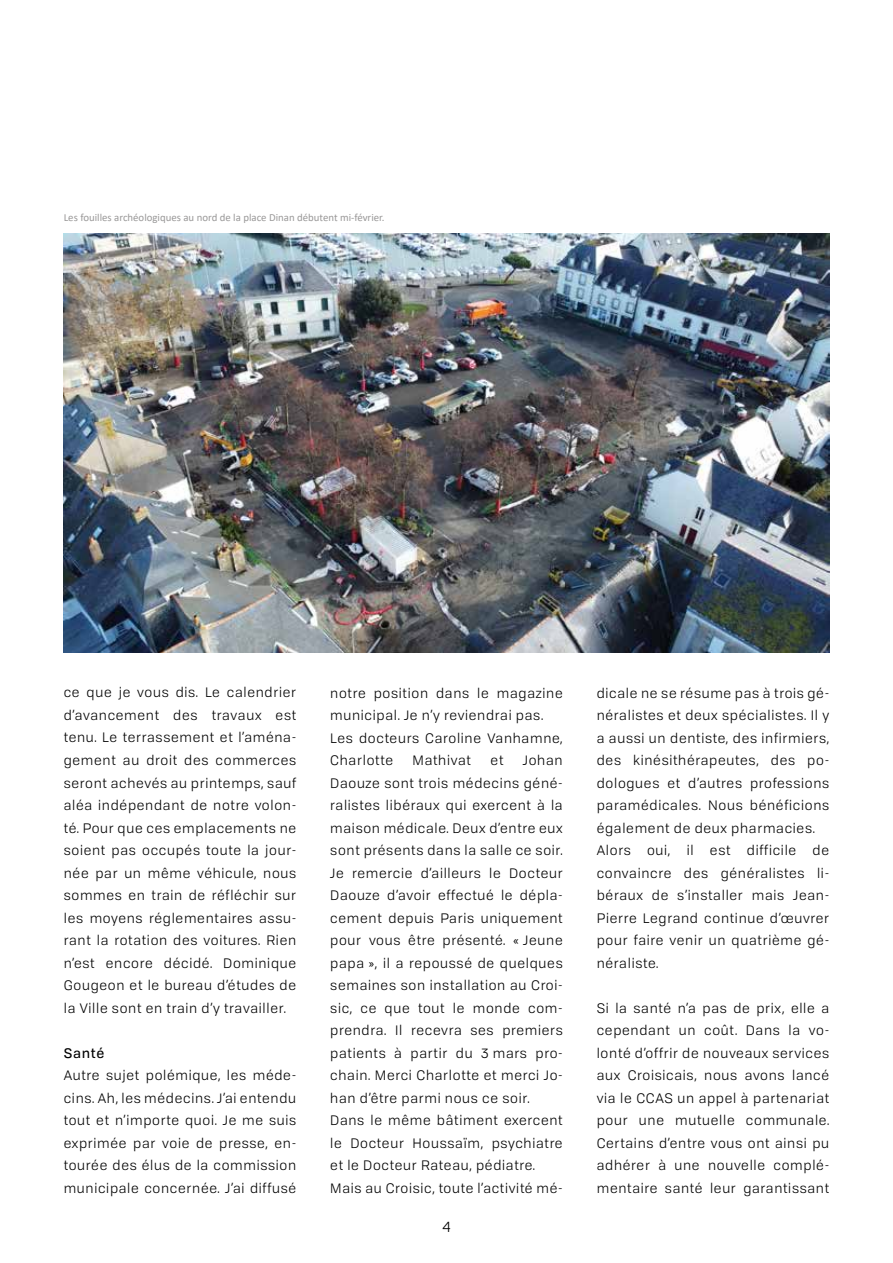
<style>
.page{position:relative;width:893px;height:1263px;background:#fff}
.page>*{position:absolute;margin:0;border:0;box-sizing:border-box;transform-origin:0 0}
.t1{font:300 14.85px "Neris";color:#000}
.t2{font:13.5px/22.5px "Tofino";letter-spacing:.05em;color:#000;text-align:justify}
.t3{font:13.5px "Tofino";letter-spacing:.05em;color:#000}
.t4{font:10.8px "Calibri";color:#999898}
</style>
<div class="page">
<img style="left:64px;top:234px;width:765px;height:418px">
<p class="t4" style="left:64px;top:210px;width:322px">Les fouilles archéologiques au nord de la place Dinan débutent mi-février.</p>
<p class="t2" style="left:64px;top:680px;width:234px">ce que je vous dis. Le calendrier d’avancement des travaux est tenu. Le terrassement et l’aména&shy;gement au droit des commerces seront achevés au printemps, sauf aléa indépendant de notre volon&shy;té. Pour que ces emplacements ne soient pas occupés toute la jour&shy;née par un même véhicule, nous sommes en train de réfléchir sur les moyens réglementaires assu&shy;rant la rotation des voitures. Rien n’est encore décidé. Dominique Gougeon et le bureau d’études de la Ville sont en train d’y travailler.</p>
<p class="t3" style="left:64px;top:1042px;width:42px">Santé</p>
<p class="t2" style="left:64px;top:1063px;width:234px">Autre sujet polémique, les méde&shy;cins. Ah, les médecins. J’ai entendu tout et n’importe quoi. Je me suis exprimée par voie de presse, en&shy;tourée des élus de la commission municipale concernée. J’ai diffusé</p>
<p class="t2" style="left:330px;top:680px;width:234px;text-align:left">notre position dans le magazine municipal. Je n’y reviendrai pas.<br>Les docteurs Caroline Vanhamne,<br>Charlotte</p>
<p class="t2" style="left:330px;top:748px;width:234px;text-align:left;text-indent:193px">Johan<br>Daouze sont trois médecins géné&shy;ralistes libéraux qui exercent à la maison médicale. Deux d’entre eux sont présents dans la salle ce soir.<br>Je remercie d’ailleurs le Docteur<br>Daouze d’avoir effectué le dépla&shy;cement depuis Paris uniquement pour vous être présenté. « Jeune papa », il a repoussé de quelques semaines son installation au Croi&shy;sic, ce que tout le monde com&shy;prendra. Il recevra ses premiers patients à partir du 3 mars pro&shy;chain. Merci Charlotte et merci Jo&shy;han d’être parmi nous ce soir.<br>Dans le même bâtiment exercent le Docteur Houssaïm, psychiatre et le Docteur Rateau, pédiatre.<br>Mais au Croisic, toute l’activité mé-</p>
<p class="t2" style="left:413px;top:748px;width:60px">Mathivat</p>
<p class="t2" style="left:491px;top:748px;width:14px">et</p>
<p class="t1" style="left:442px;top:1217px;width:10px">4</p>
<p class="t2" style="left:597px;top:681px;width:234px;text-align:left">dicale ne se résume pas à trois gé&shy;néralistes et deux spécialistes. Il y a aussi un dentiste, des infirmiers, des kinésithérapeutes, des po&shy;dologues et d’autres professions paramédicales. Nous bénéficions également de deux pharmacies.<br>Alors oui, il est difficile de convaincre des généralistes li&shy;béraux de s’installer mais Jean-<br>Pierre Legrand continue d’œuvrer pour faire venir un quatrième gé&shy;néraliste.</p>
<p class="t2" style="left:597px;top:996px;width:234px">Si la santé n’a pas de prix, elle a cependant un coût. Dans la vo&shy;lonté d’offrir de nouveaux services aux Croisicais, nous avons lancé via le CCAS un appel à partenariat pour une mutuelle communale.<br>Certains d’entre vous ont ainsi pu adhérer à une nouvelle complé&shy;mentaire santé leur garantissant</p>
</div>
